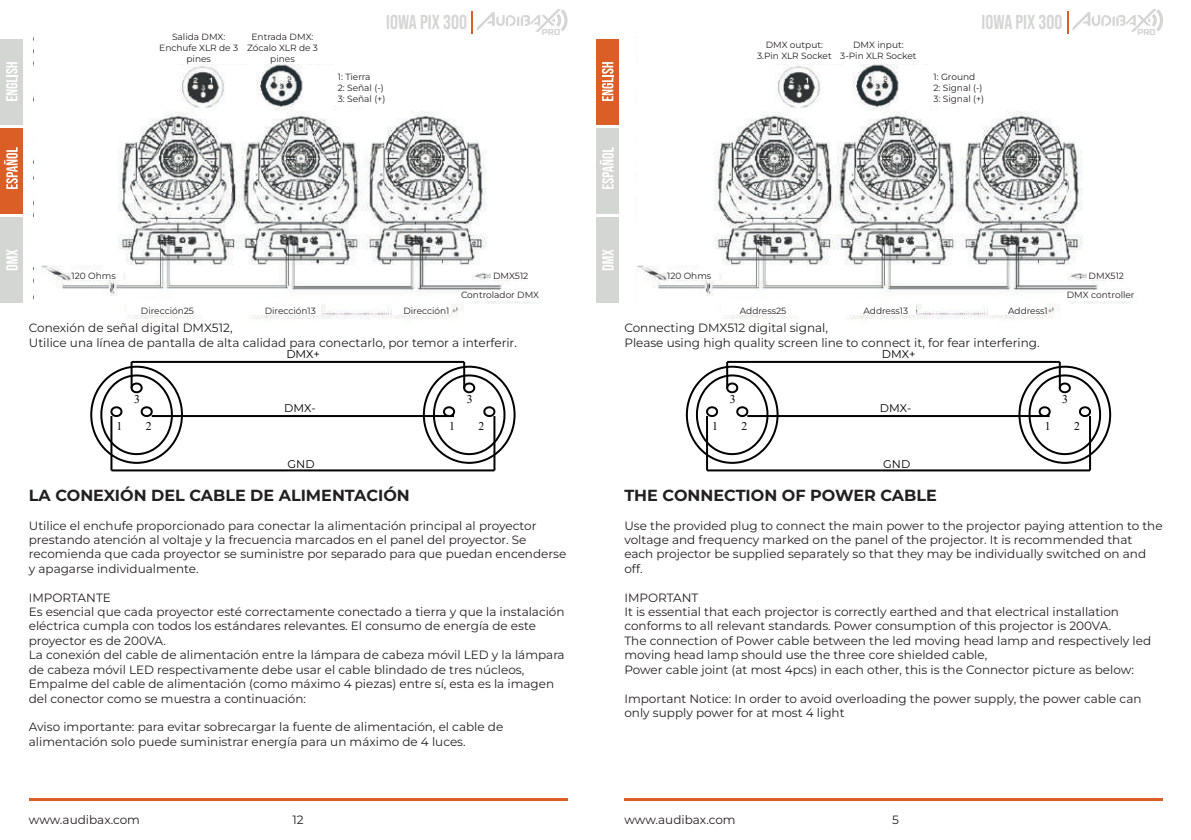
<style>
.page{position:relative;width:1191px;height:840px;background:#fff}
.page>*{position:absolute;margin:0;border:0;box-sizing:border-box;transform-origin:0 0}
.t1{font:20px "Bebas Neue";color:#d4d6d4}
.t2{font:700 16px "Montserrat";color:#231f20}
.t3{font:12px/14.4px "Montserrat";color:#231f20}
.t4{font:11.8px "Times New Roman";color:#000001}
.t5{font:100 11.2px "Montserrat";color:#000001}
.t6{font:100 9px/10.8px "Montserrat";color:#231f20;text-align:center}
.t7{font:8.4px "Russo One";color:#d4d6d4}
</style>
<div class="page">
<img style="left:41px;top:64px;width:493px;height:256px">
<div style="left:306px;top:68px;width:65px;height:38px;background:#fff"></div>
<div style="left:73px;top:270px;width:50px;height:10px;background:#fff"></div>
<div style="left:126px;top:298px;width:194px;height:16px;background:#fff"></div>
<div style="left:392px;top:298px;width:59px;height:16px;background:#fff"></div>
<div style="left:472px;top:290px;width:66px;height:10px;background:#fff"></div>
<div style="left:491px;top:270px;width:47px;height:10px;background:#fff"></div>
<img style="left:636px;top:27px;width:494px;height:293px">
<div style="left:764px;top:41px;width:170px;height:23px;background:#fff"></div>
<div style="left:902px;top:68px;width:65px;height:38px;background:#fff"></div>
<div style="left:668px;top:270px;width:50px;height:10px;background:#fff"></div>
<div style="left:721px;top:298px;width:195px;height:16px;background:#fff"></div>
<div style="left:987px;top:298px;width:59px;height:16px;background:#fff"></div>
<div style="left:1068px;top:290px;width:65px;height:10px;background:#fff"></div>
<div style="left:1086px;top:270px;width:47px;height:10px;background:#fff"></div>
<hr style="left:29px;top:797px;width:538px;height:3px;background:#db5e26">
<hr style="left:624px;top:797px;width:539px;height:3px;background:#db5e26">
<hr style="left:1066px;top:11px;width:2px;height:23px;background:#db5e26">
<hr style="left:471px;top:11px;width:2px;height:23px;background:#db5e26">
<div style="left:596px;top:39px;width:23px;height:85px;background:#db5e26"></div>
<svg style="left:602px;top:62px;width:11px;height:39px"></svg>
<div style="left:596px;top:128px;width:23px;height:85px;background:#d4d6d4"></div>
<div style="left:596px;top:217px;width:23px;height:85px;background:#d4d6d4"></div>
<svg style="left:600px;top:147px;width:13px;height:42px"></svg>
<svg style="left:602px;top:250px;width:11px;height:20px"></svg>
<div style="left:0;top:39px;width:23px;height:85px;background:#d4d6d4"></div>
<svg style="left:6px;top:62px;width:12px;height:39px"></svg>
<div style="left:0;top:128px;width:23px;height:85px;background:#db5e26"></div>
<div style="left:0;top:217px;width:23px;height:85px;background:#d4d6d4"></div>
<svg style="left:4px;top:147px;width:14px;height:42px"></svg>
<svg style="left:6px;top:249px;width:12px;height:21px"></svg>
<svg style="left:685px;top:364px;width:94px;height:100px"></svg>
<svg style="left:1017px;top:364px;width:95px;height:100px"></svg>
<hr style="left:726px;top:362px;width:2px;height:26px;background:#000001">
<hr style="left:727px;top:361px;width:332px;height:2px;background:#000001">
<hr style="left:1058px;top:362px;width:2px;height:26px;background:#000001">
<hr style="left:706px;top:416px;width:2px;height:54px;background:#000001">
<hr style="left:747px;top:415px;width:302px;height:2px;background:#000001">
<hr style="left:707px;top:469px;width:383px;height:2px;background:#000001">
<hr style="left:1089px;top:416px;width:2px;height:54px;background:#000001">
<svg style="left:90px;top:364px;width:94px;height:100px"></svg>
<svg style="left:422px;top:364px;width:94px;height:100px"></svg>
<hr style="left:131px;top:362px;width:2px;height:26px;background:#000001">
<hr style="left:132px;top:361px;width:332px;height:2px;background:#000001">
<hr style="left:463px;top:362px;width:2px;height:26px;background:#000001">
<hr style="left:110px;top:416px;width:2px;height:54px;background:#000001">
<hr style="left:152px;top:415px;width:302px;height:2px;background:#000001">
<hr style="left:111px;top:469px;width:383px;height:2px;background:#000001">
<hr style="left:493px;top:416px;width:2px;height:54px;background:#000001">
<svg style="left:477px;top:9px;width:90px;height:23px"></svg>
<svg style="left:1072px;top:9px;width:91px;height:23px"></svg>
<p class="t6" style="left:159px;top:31px;width:80px">Salida DMX:<br>Enchufe XLR de 3 pines</p>
<p class="t6" style="left:247px;top:31px;width:72px">Entrada DMX:<br>Zócalo XLR de 3 pines</p>
<h1 class="t1" style="left:386px;top:11px;width:82px">IOWA PIX 300</h1>
<p class="t6" style="left:338px;top:71px;width:49px;text-align:left">1: Tierra<br>2: Señal (-)<br>3: Señal (+)</p>
<h1 class="t1" style="left:981px;top:11px;width:82px">IOWA PIX 300</h1>
<p class="t7" style="left:542px;top:27px;width:20px">PRO</p>
<p class="t7" style="left:1137px;top:27px;width:20px">PRO</p>
<p class="t6" style="left:757px;top:39px;width:76px">DMX output:<br>3.Pin XLR Socket</p>
<p class="t6" style="left:840px;top:39px;width:78px">DMX input:<br>3-Pin XLR Socket</p>
<p class="t6" style="left:933px;top:71px;width:52px;text-align:left">1: Ground<br>2: Signal (-)<br>3: Signal (+)</p>
<p class="t6" style="left:71px;top:270px;width:46px">120 Ohms</p>
<p class="t6" style="left:141px;top:305px;width:55px">Dirección25</p>
<p class="t6" style="left:265px;top:305px;width:53px">Dirección13</p>
<p class="t6" style="left:403px;top:305px;width:47px">Dirección1</p>
<p class="t6" style="left:493px;top:270px;width:37px">DMX512</p>
<p class="t6" style="left:461px;top:289px;width:80px">Controlador DMX</p>
<p class="t6" style="left:667px;top:270px;width:46px">120 Ohms</p>
<p class="t6" style="left:740px;top:305px;width:48px">Address25</p>
<p class="t6" style="left:863px;top:305px;width:46px">Address13</p>
<p class="t6" style="left:1008px;top:305px;width:41px">Address1</p>
<p class="t6" style="left:1088px;top:270px;width:37px">DMX512</p>
<p class="t6" style="left:1066px;top:289px;width:69px">DMX controller</p>
<p class="t3" style="left:29px;top:320px;width:489px">Conexión de señal digital DMX512,<br>Utilice una línea de pantalla de alta calidad para conectarlo, por temor a interferir.</p>
<p class="t5" style="left:286px;top:346px;width:35px">DMX+</p>
<p class="t3" style="left:624px;top:320px;width:417px">Connecting DMX512 digital signal,<br>Please using high quality screen line to connect it, for fear interfering.</p>
<p class="t5" style="left:882px;top:346px;width:35px">DMX+</p>
<p class="t4" style="left:134px;top:390px;width:7px">3</p>
<p class="t5" style="left:284px;top:400px;width:33px">DMX-</p>
<p class="t4" style="left:467px;top:390px;width:7px">3</p>
<p class="t4" style="left:729px;top:390px;width:7px">3</p>
<p class="t5" style="left:879px;top:400px;width:33px">DMX-</p>
<p class="t4" style="left:1062px;top:390px;width:7px">3</p>
<p class="t4" style="left:116px;top:417px;width:7px">1</p>
<p class="t4" style="left:146px;top:417px;width:7px">2</p>
<p class="t4" style="left:449px;top:417px;width:7px">1</p>
<p class="t4" style="left:478px;top:417px;width:7px">2</p>
<p class="t4" style="left:712px;top:417px;width:7px">1</p>
<p class="t4" style="left:741px;top:417px;width:7px">2</p>
<p class="t4" style="left:1044px;top:417px;width:7px">1</p>
<p class="t4" style="left:1074px;top:417px;width:7px">2</p>
<p class="t5" style="left:288px;top:456px;width:29px">GND</p>
<p class="t5" style="left:883px;top:456px;width:29px">GND</p>
<h2 class="t2" style="left:29px;top:484px;width:382px">LA CONEXIÓN DEL CABLE DE ALIMENTACIÓN</h2>
<p class="t3" style="left:29px;top:517px;width:539px">Utilice el enchufe proporcionado para conectar la alimentación principal al proyector prestando atención al voltaje y la frecuencia marcados en el panel del proyector. Se recomienda que cada proyector se suministre por separado para que puedan encenderse y apagarse individualmente.</p>
<p class="t3" style="left:29px;top:589px;width:537px">IMPORTANTE<br>Es esencial que cada proyector esté correctamente conectado a tierra y que la instalación eléctrica cumpla con todos los estándares relevantes. El consumo de energía de este proyector es de 200VA.<br>La conexión del cable de alimentación entre la lámpara de cabeza móvil LED y la lámpara de cabeza móvil LED respectivamente debe usar el cable blindado de tres núcleos, Empalme del cable de alimentación (como máximo 4 piezas) entre sí, esta es la imagen del conector como se muestra a continuación:</p>
<p class="t3" style="left:29px;top:719px;width:476px">Aviso importante: para evitar sobrecargar la fuente de alimentación, el cable de alimentación solo puede suministrar energía para un máximo de 4 luces.</p>
<h2 class="t2" style="left:624px;top:484px;width:314px">THE CONNECTION OF POWER CABLE</h2>
<p class="t3" style="left:624px;top:517px;width:539px">Use the provided plug to connect the main power to the projector paying attention to the voltage and frequency marked on the panel of the projector. It is recommended that each projector be supplied separately so that they may be individually switched on and off.</p>
<p class="t3" style="left:624px;top:589px;width:528px">IMPORTANT<br>It is essential that each projector is correctly earthed and that electrical installation conforms to all relevant standards. Power consumption of this projector is 200VA.<br>The connection of Power cable between the led moving head lamp and respectively led moving head lamp should use the three core shielded cable,<br>Power cable joint (at most 4pcs) in each other, this is the Connector picture as below:</p>
<p class="t3" style="left:624px;top:690px;width:518px">Important Notice: In order to avoid overloading the power supply, the power cable can only supply power for at most 4 light</p>
<p class="t3" style="left:29px;top:811px;width:113px">www.audibax.com</p>
<p class="t3" style="left:292px;top:811px;width:13px">12</p>
<p class="t3" style="left:624px;top:811px;width:113px">www.audibax.com</p>
<p class="t3" style="left:892px;top:811px;width:8px">5</p>
</div>
